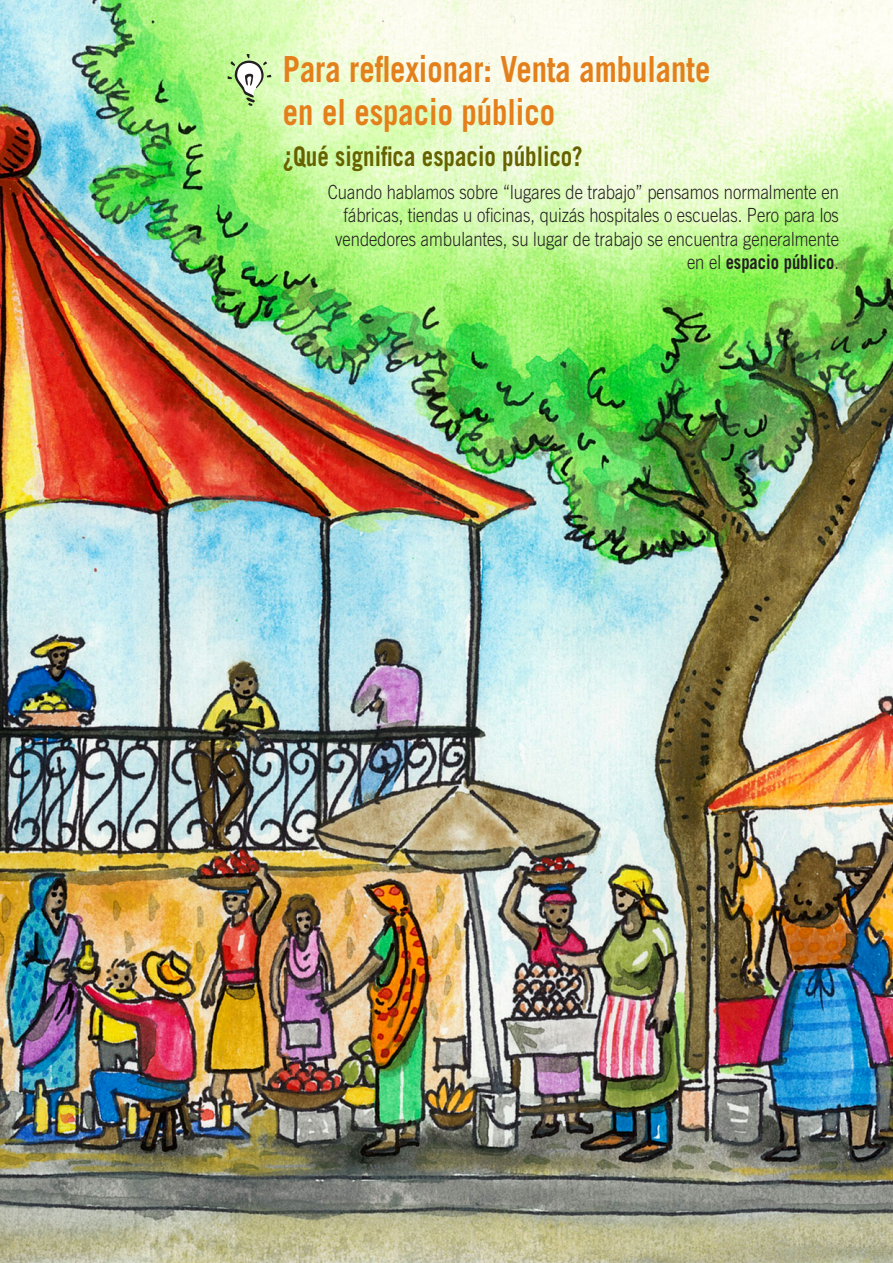
<style>
.page{position:relative;width:893px;height:1263px;background:#fff}
.page>*{position:absolute;margin:0;border:0;box-sizing:border-box;transform-origin:0 0}
.WM_Head_1{font:700 36px/43.2px "Trade Gothic";color:#e4801b;scale:.85 1}
.WM_Head_2{font:700 27px "Trade Gothic";color:#676200;scale:.85 1}
.WM_Paragraph{font:300 19.5px/23.4px "Trade Gothic";color:#231f20;text-align:right;scale:.85 1}
.s1{font-weight:700}
</style>
<div class="page">
<img style="left:0;top:0;width:893px;height:1263px">
<svg style="left:228px;top:54px;width:43px;height:52px"></svg>
<p class="WM_Head_1" style="left:283px;top:47px;width:504px">Para reflexionar: Venta ambulante en el espacio público</p>
<p class="WM_Head_2" style="left:283px;top:140px;width:354px">¿Qué significa espacio público?</p>
<p class="WM_Paragraph" style="left:328px;top:180px;width:603px">Cuando hablamos sobre “lugares de trabajo” pensamos normalmente en fábricas, tiendas u oficinas, quizás hospitales o escuelas. Pero para los vendedores ambulantes, su lugar de trabajo se encuentra generalmente en el <span class="s1">espacio público</span>.</p>
</div>
